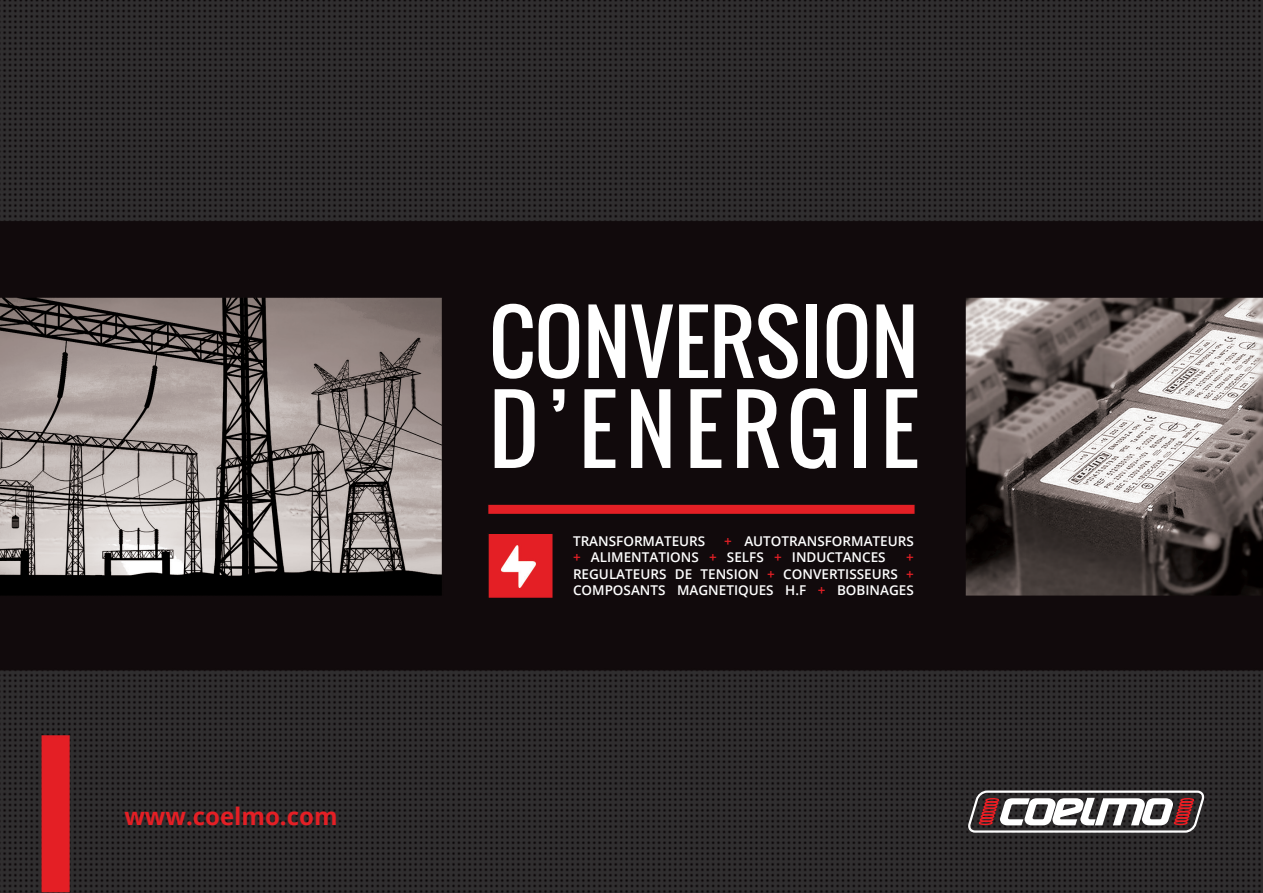
<style>
.page{position:relative;width:1263px;height:893px;background:#fff}
.page>*{position:absolute;margin:0;border:0;box-sizing:border-box;transform-origin:0 0}
.t1{font:90px "Oswald";letter-spacing:.095em;color:#fff}
.t2{font:84px "Oswald";color:#fff}
.t3{font:700 24px "Open Sans";color:#e41f25}
.t4{font:600 13.5px/16.2px "Open Sans";color:#fff}
.s1{color:#e41f25}
</style>
<div class="page">
<img style="left:0;top:0;width:1263px;height:893px">
<svg style="left:968px;top:790px;width:236px;height:43px"></svg>
<p class="t3" style="left:124px;top:800px;width:215px">www.coelmo.com</p>
<p class="t2" style="left:489px;top:278px;width:431px">CONVERSION</p>
<p class="t1" style="left:489px;top:361px;width:431px">D’ENERGIE</p>
<p class="t4" style="left:573px;top:533px;width:134px">TRANSFORMATEURS</p>
<p class="t4" style="left:573px;top:533px;width:342px;text-indent:151px"><span class="s1">+</span> AUTOTRANSFORMATEURS <span class="s1">+</span> ALIMENTATIONS <span class="s1">+</span> SELFS <span class="s1">+</span> INDUCTANCES</p>
<p class="t4" style="left:573px;top:549px;width:342px;text-align:justify;text-indent:333px"><span class="s1">+ </span>REGULATEURS DE TENSION <span class="s1">+</span> CONVERTISSEURS <span class="s1">+ </span>COMPOSANTS MAGNETIQUES H.F <span class="s1">+</span> BOBINAGES</p>
</div>
